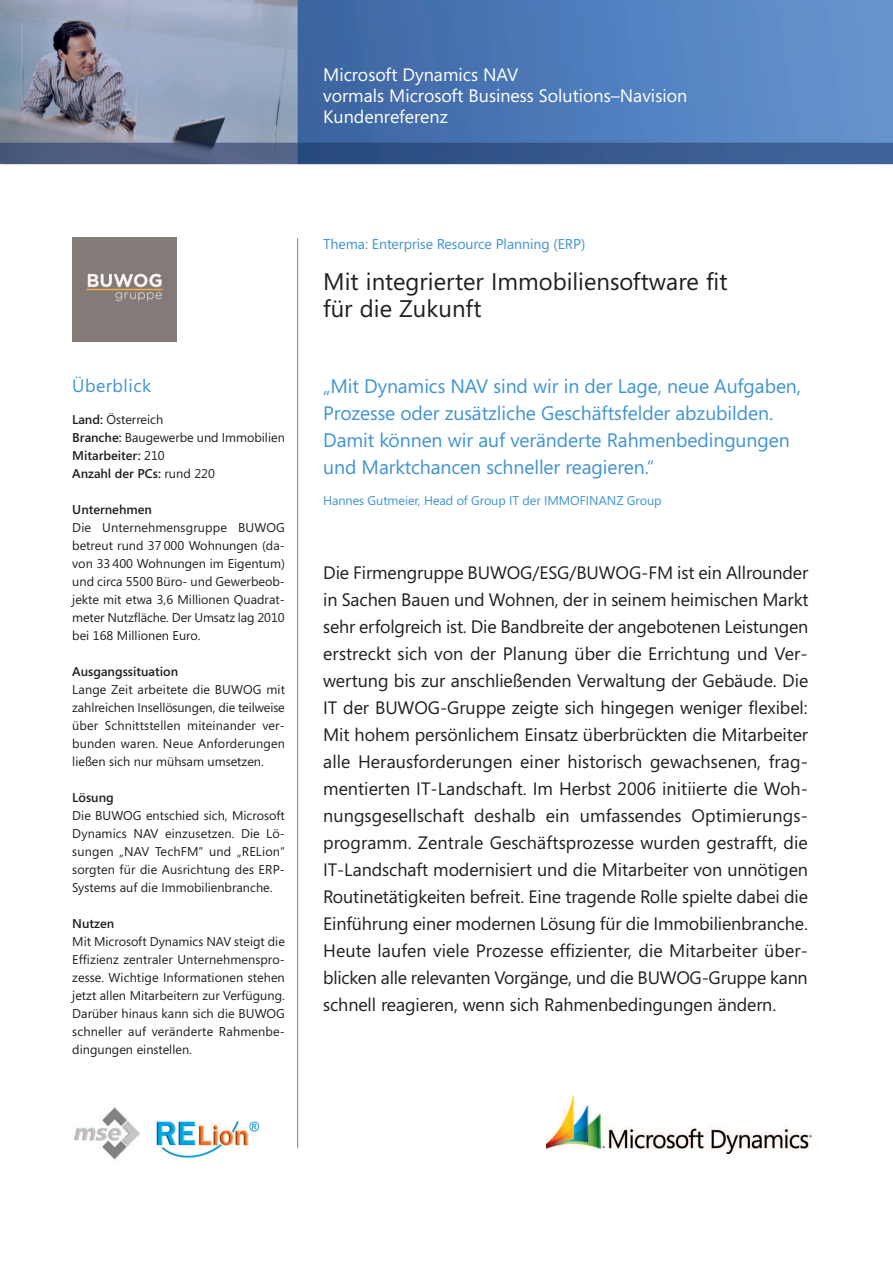
<style>
.page{position:relative;width:893px;height:1263px;background:#fff}
.page>*{position:absolute;margin:0;border:0;box-sizing:border-box;transform-origin:0 0}
.t1{font:24px/27px "Segoe";color:#231f20}
.t2{font:19.5px/27px "Segoe";letter-spacing:-.005em;color:#4194d0}
.t3{font:18px/27px "Segoe";letter-spacing:-.005em;color:#231f20;text-align:justify}
.t4{font:18px/21px "Segoe";color:#fff}
.t5{font:18px "Segoe";letter-spacing:.025em;color:#4194d0}
.t6{font:14.25px "Segoe";letter-spacing:-.005em;color:#4194d0}
.t7{font:12.75px/18px "Segoe";color:#231f20;text-align:justify}
.t8{font:12.75px "Segoe";letter-spacing:-.005em;color:#4194d0}
.t9{font:600 12.75px "Segoe";color:#231f20}
.s1{font-weight:600}
</style>
<div class="page">
<img style="left:0;top:0;width:893px;height:165px">
<hr style="left:297px;top:238px;width:1px;height:910px;background:#4194d0">
<img style="left:72px;top:238px;width:105px;height:104px">
<img style="left:546px;top:1096px;width:265px;height:57px">
<img style="left:72px;top:1105px;width:188px;height:56px">
<p class="t4" style="left:323px;top:67px;width:366px">Microsoft Dynamics NAV<br>vormals Microsoft Business Solutions–Navision<br>Kundenreferenz</p>
<p class="t5" style="left:72px;top:380px;width:80px">Überblick</p>
<p class="t7" style="left:72px;top:412px;width:214px;text-align:left"><span class="s1">Land:</span> Österreich<br><span class="s1">Branche:</span> Baugewerbe und Immobilien<br><span class="s1">Mitarbeiter:</span> 210<br><span class="s1">Anzahl der PCs:</span> rund 220</p>
<p class="t9" style="left:72px;top:505px;width:81px">Unternehmen</p>
<p class="t7" style="left:72px;top:520px;width:214px">Die Unternehmensgruppe BUWOG betreut rund 37 000 Wohnungen (da&shy;von 33 400 Wohnungen im Eigentum) und circa 5500 Büro- und Gewerbeob&shy;jekte mit etwa 3,6 Millionen Quadrat&shy;meter Nutzfläche. Der Umsatz lag 2010 bei 168 Millionen Euro.</p>
<p class="t9" style="left:72px;top:667px;width:107px">Ausgangssituation</p>
<p class="t7" style="left:72px;top:682px;width:214px">Lange Zeit arbeitete die BUWOG mit zahlreichen Insellösungen, die teilweise über Schnittstellen miteinander ver&shy;bunden waren. Neue Anforderungen ließen sich nur mühsam umsetzen.</p>
<p class="t9" style="left:72px;top:793px;width:43px">Lösung</p>
<p class="t7" style="left:72px;top:808px;width:214px">Die BUWOG entschied sich, Microsoft Dynamics NAV einzusetzen. Die Lö&shy;sungen „NAV TechFM“ und „RELion“ sorgten für die Ausrichtung des ERP-Systems auf die Immobilienbranche.</p>
<p class="t9" style="left:72px;top:919px;width:44px">Nutzen</p>
<p class="t7" style="left:72px;top:934px;width:214px">Mit Microsoft Dynamics NAV steigt die Effizienz zentraler Unternehmenspro&shy;zesse. Wichtige Informationen stehen jetzt allen Mitarbeitern zur Verfügung.<br>Darüber hinaus kann sich die BUWOG schneller auf veränderte Rahmenbe&shy;dingungen einstellen.</p>
<p class="t6" style="left:323px;top:239px;width:264px">Thema: Enterprise Resource Planning (ERP)</p>
<h1 class="t1" style="left:323px;top:271px;width:406px">Mit integrierter Immobiliensoftware fit für die Zukunft</h1>
<p class="t2" style="left:323px;top:375px;width:479px">„Mit Dynamics NAV sind wir in der Lage, neue Aufgaben, Prozesse oder zusätzliche Geschäftsfelder abzubilden.<br>Damit können wir auf veränderte Rahmenbedingungen und Marktchancen schneller reagieren.“</p>
<p class="t8" style="left:323px;top:496px;width:340px">Hannes Gutmeier, Head of Group IT der IMMOFINANZ Group</p>
<p class="t3" style="left:323px;top:561px;width:487px">Die Firmengruppe BUWOG/ESG/BUWOG-FM ist ein Allrounder in Sachen Bauen und Wohnen, der in seinem heimischen Markt sehr erfolgreich ist. Die Bandbreite der angebotenen Leistungen erstreckt sich von der Planung über die Errichtung und Ver&shy;wertung bis zur anschließenden Verwaltung der Gebäude. Die IT der BUWOG-Gruppe zeigte sich hingegen weniger flexibel:<br>Mit hohem persönlichem Einsatz überbrückten die Mitarbeiter alle Herausforderungen einer historisch gewachsenen, frag&shy;mentierten IT-Landschaft. Im Herbst 2006 initiierte die Woh&shy;nungsgesellschaft deshalb ein umfassendes Optimierungs&shy;programm. Zentrale Geschäftsprozesse wurden gestrafft, die IT-Landschaft modernisiert und die Mitarbeiter von unnötigen Routinetätigkeiten befreit. Eine tragende Rolle spielte dabei die Einführung einer modernen Lösung für die Immobilienbranche.<br>Heute laufen viele Prozesse effizienter, die Mitarbeiter über&shy;blicken alle relevanten Vorgänge, und die BUWOG-Gruppe kann schnell reagieren, wenn sich Rahmenbedingungen ändern.</p>
</div>
